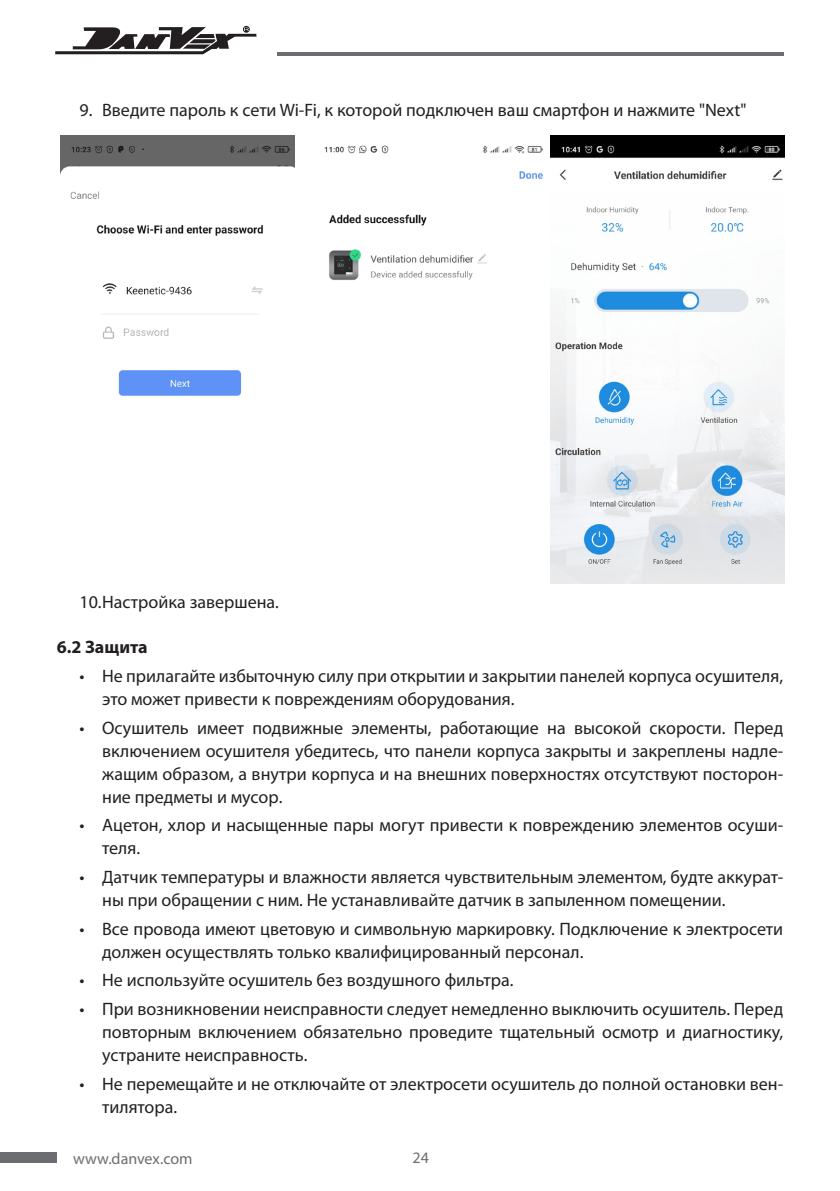
<style>
.page{position:relative;width:840px;height:1191px;background:#fff}
.page>*{position:absolute;margin:0;border:0;box-sizing:border-box;transform-origin:0 0}
.t1{font:18px/23px "Myriad Pro";color:#231f20}
.otstup2{font:700 18px "Myriad Pro";color:#231f20}
.t2{font:16px "Myriad Pro";color:#6c6d70}
</style>
<div class="page">
<svg style="left:55px;top:26px;width:201px;height:28px"></svg>
<hr style="left:277px;top:52px;width:505px;height:3px;background:#6c6d70">
<div style="left:0;top:1151px;width:57px;height:11px;background:#6c6d70"></div>
<img style="left:61px;top:135px;width:233px;height:261px">
<img style="left:324px;top:145px;width:219px;height:135px">
<img style="left:550px;top:135px;width:234px;height:448px">
<p class="t1" style="left:79px;top:98px;width:668px">9. Введите пароль к сети Wi-Fi, к которой подключен ваш смартфон и нажмите "Next"</p>
<p class="t1" style="left:79px;top:590px;width:201px">10.Настройка завершена.</p>
<p class="otstup2" style="left:57px;top:635px;width:92px">6.2 Защита</p>
<p class="t1" style="left:102px;top:664px;width:682px;text-indent:-23px">• Не прилагайте избыточную силу при открытии и закрытии панелей корпуса осушителя, это может привести к повреждениям оборудования.</p>
<p class="t1" style="left:102px;top:716px;width:682px;text-align:justify;text-indent:-23px">• Осушитель имеет подвижные элементы, работающие на высокой скорости. Перед включением осушителя убедитесь, что панели корпуса закрыты и закреплены надле&shy;жащим образом, а внутри корпуса и на внешних поверхностях отсутствуют посторон&shy;ние предметы и мусор.</p>
<p class="t1" style="left:102px;top:813px;width:682px;text-indent:-23px">• Ацетон, хлор и насыщенные пары могут привести к повреждению элементов осуши&shy;теля.</p>
<p class="t1" style="left:102px;top:865px;width:682px;text-indent:-23px">• Датчик температуры и влажности является чувствительным элементом, будте аккурат&shy;ны при обращении с ним. Не устанавливайте датчик в запыленном помещении.</p>
<p class="t1" style="left:102px;top:917px;width:682px;text-indent:-23px">• Все провода имеют цветовую и символьную маркировку. Подключение к электросети должен осуществлять только квалифицированный персонал.</p>
<p class="t1" style="left:79px;top:968px;width:435px">• Не используйте осушитель без воздушного фильтра.</p>
<p class="t1" style="left:102px;top:997px;width:682px;text-align:justify;text-indent:-23px">• При возникновении неисправности следует немедленно выключить осушитель. Перед повторным включением обязательно проведите тщательный осмотр и диагностику, устраните неисправность.</p>
<p class="t1" style="left:102px;top:1072px;width:682px;text-indent:-23px">• Не перемещайте и не отключайте от электросети осушитель до полной остановки вен&shy;тилятора.</p>
<p class="t2" style="left:73px;top:1148px;width:121px">www.danvex.com</p>
<p class="t2" style="left:412px;top:1147px;width:18px">24</p>
</div>
